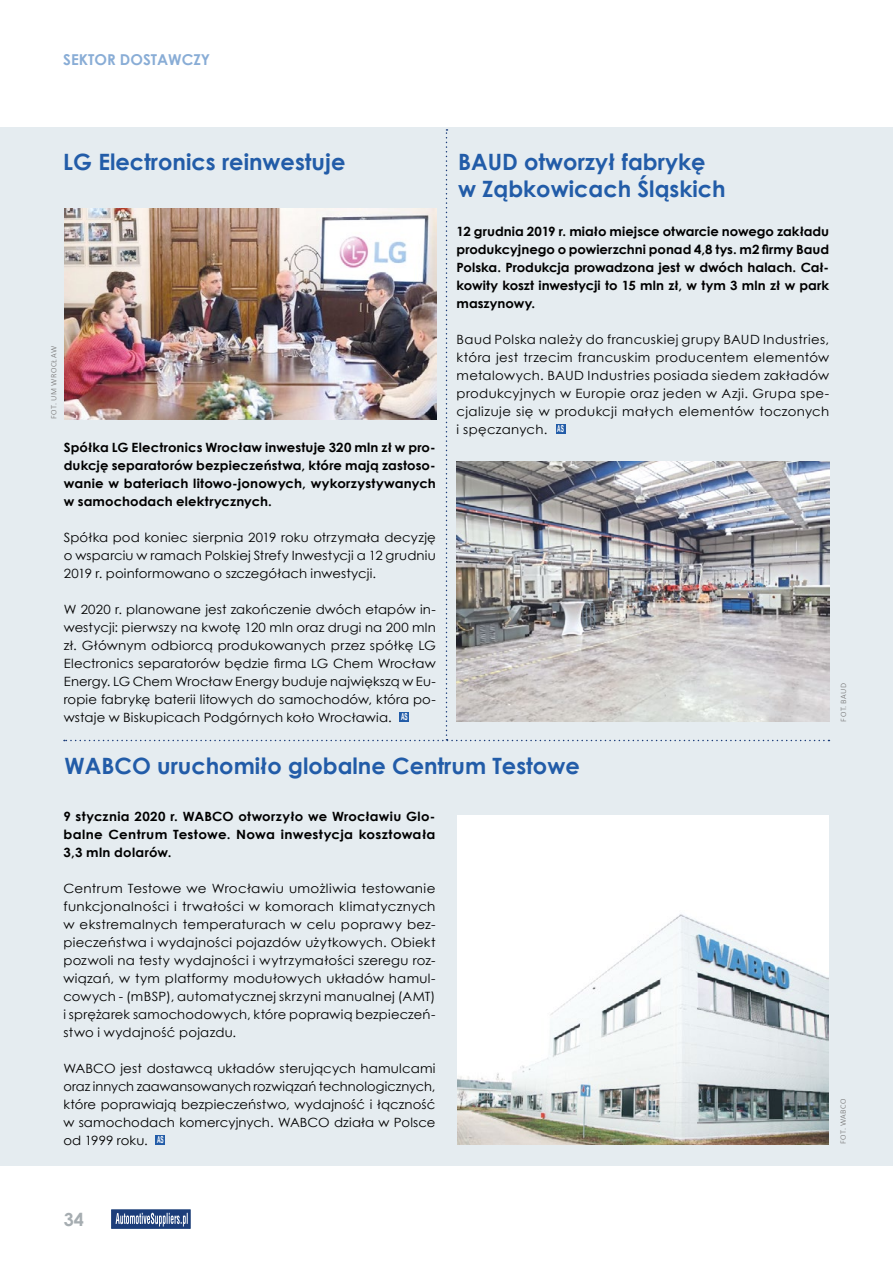
<style>
.page{position:relative;width:893px;height:1263px;background:#fff}
.page>*{position:absolute;margin:0;border:0;box-sizing:border-box;transform-origin:0 0}
.t1{font:700 22.5px/27px "Century Gothic";color:#225ca8}
.t2{font:700 18px "Century Gothic";color:#a6adb1}
.t3{font:700 15px "Century Gothic";color:#89add6}
.t4{font:12.75px/18px "Century Gothic";letter-spacing:.01em;color:#000;text-align:justify;scale:1.04 1}
.t5{font:700 12.75px/18px "Century Gothic";letter-spacing:.005em;color:#000;text-align:justify;scale:1.04 1}
.t6{font:12.75px/18px "Century Gothic";letter-spacing:.01em;color:#000;text-align:justify;scale:1.06 1}
.t7{font:12.75px/18px "Century Gothic";letter-spacing:.01em;color:#000;text-align:justify;scale:1.05 1}
.t8{font:300 8.25px "Calibri";letter-spacing:.06em;color:#706f6f}
.s1{font-family:"Arial";font-weight:700;font-size:9.75px;color:#fff}
</style>
<div class="page">
<div style="left:112px;top:1210px;width:78px;height:18px;background:#1c3d7a"></div>
<svg style="left:116px;top:1213px;width:72px;height:13px"></svg>
<div style="left:0;top:128px;width:893px;height:1038px;background:#e5ecf0"></div>
<img style="left:64px;top:129px;width:765px;height:612px">
<div style="left:156px;top:1135px;width:9px;height:10px;background:#225ca8"></div>
<div style="left:457px;top:815px;width:372px;height:329px;background:#fff"></div>
<img style="left:457px;top:914px;width:372px;height:230px">
<p class="t3" style="left:63px;top:48px;width:148px">SEKTOR DOSTAWCZY</p>
<h1 class="t1" style="left:63px;top:147px;width:284px">LG Electronics reinwestuje</h1>
<p class="t8" style="left:49px;top:419px;width:74px;rotate:-90deg">FOT. UM WROCŁAW</p>
<p class="t5" style="left:64px;top:437px;width:359px">Spółka LG Electronics Wrocław inwestuje 320 mln zł w pro&shy;dukcję separatorów bezpieczeństwa, które mają zastoso&shy;wanie w bateriach litowo-jonowych, wykorzystywanych w samochodach elektrycznych.</p>
<p class="t4" style="left:64px;top:528px;width:359px">Spółka pod koniec sierpnia 2019 roku otrzymała decyzję o wsparciu w ramach Polskiej Strefy Inwestycji a 12 grudniu 2019 r. poinformowano o szczegółach inwestycji.</p>
<p class="t4" style="left:64px;top:600px;width:359px">W 2020 r. planowane jest zakończenie dwóch etapów in&shy;westycji: pierwszy na kwotę 120 mln oraz drugi na 200 mln zł. Głównym odbiorcą produkowanych przez spółkę LG Electronics separatorów będzie firma LG Chem Wrocław Energy. LG Chem Wrocław Energy buduje największą w Eu&shy;ropie fabrykę baterii litowych do samochodów, która po&shy;wstaje w Biskupicach Podgórnych koło Wrocławia. <span class="s1">AS</span></p>
<h1 class="t1" style="left:458px;top:147px;width:269px">BAUD otworzył fabrykę w Ząbkowicach Śląskich</h1>
<p class="t5" style="left:457px;top:221px;width:360px">12 grudnia 2019 r. miało miejsce otwarcie nowego zakładu produkcyjnego o powierzchni ponad 4,8 tys. m2 firmy Baud Polska. Produkcja prowadzona jest w dwóch halach. Cał&shy;kowity koszt inwestycji to 15 mln zł, w tym 3 mln zł w park maszynowy.</p>
<p class="t4" style="left:457px;top:330px;width:360px">Baud Polska należy do francuskiej grupy BAUD Industries, która jest trzecim francuskim producentem elementów metalowych. BAUD Industries posiada siedem zakładów produkcyjnych w Europie oraz jeden w Azji. Grupa spe&shy;cjalizuje się w produkcji małych elementów toczonych i spęczanych. <span class="s1">AS</span></p>
<p class="t8" style="left:838px;top:721px;width:40px;rotate:-90deg">FOT. BAUD</p>
<h1 class="t1" style="left:64px;top:751px;width:517px">WABCO uruchomiło globalne Centrum Testowe</h1>
<p class="t5" style="left:63px;top:806px;width:359px">9 stycznia 2020 r. WABCO otworzyło we Wrocławiu Glo&shy;balne Centrum Testowe. Nowa inwestycja kosztowała 3,3 mln dolarów.</p>
<p class="t6" style="left:63px;top:879px;width:353px">Centrum Testowe we Wrocławiu umożliwia testowanie funkcjonalności i trwałości w komorach klimatycznych w ekstremalnych temperaturach w celu poprawy bez&shy;pieczeństwa i wydajności pojazdów użytkowych. Obiekt pozwoli na testy wydajności i wytrzymałości szeregu roz&shy;wiązań, w tym platformy modułowych układów hamul&shy;cowych - (mBSP), automatycznej skrzyni manualnej (AMT) i sprężarek samochodowych, które poprawią bezpieczeń&shy;stwo i wydajność pojazdu.</p>
<p class="t7" style="left:63px;top:1059px;width:356px">WABCO jest dostawcą układów sterujących hamulcami oraz innych zaawansowanych rozwiązań technologicznych, które poprawiają bezpieczeństwo, wydajność i łączność w samochodach komercyjnych. WABCO działa w Polsce od 1999 roku. <span class="s1">AS</span></p>
<p class="t8" style="left:838px;top:1144px;width:47px;rotate:-90deg">FOT. WABCO</p>
<h2 class="t2" style="left:64px;top:1205px;width:22px">34</h2>
</div>
